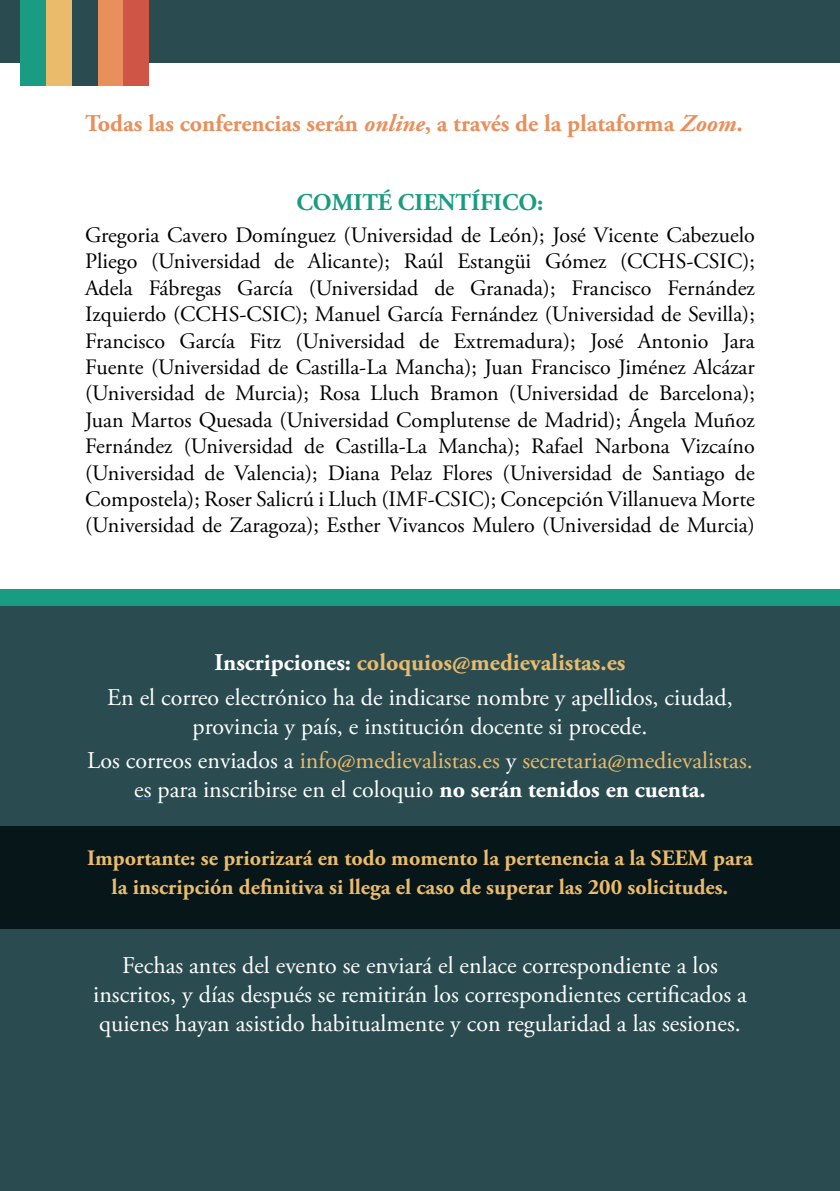
<style>
.page{position:relative;width:840px;height:1191px;background:#fff}
.page>*{position:absolute;margin:0;border:0;box-sizing:border-box;transform-origin:0 0}
.t1{font:24px/34.4px "Adobe Garamond Pro";color:#fff;text-align:center}
.t2{font:700 24px "Adobe Garamond Pro";color:#e98f5c}
.t3{font:700 24px "Adobe Garamond Pro";color:#1a9c83}
.t4{font:22px/26.4px "Adobe Garamond Pro";color:#000;text-align:justify}
.t5{font:700 22px/28.8px "Adobe Garamond Pro";color:#eabb6b;text-align:center}
.s1{font-style:italic}
.s2{font-weight:700}
.s3{font-weight:700;color:#eabb6b}
.s4{color:#eabb6b}
</style>
<div class="page">
<div style="left:0;top:0;width:839px;height:62px;background:#2a4c51"></div>
<div style="left:20px;top:0;width:26px;height:85px;background:#1a9c83"></div>
<div style="left:46px;top:0;width:26px;height:85px;background:#eabb6b"></div>
<div style="left:72px;top:0;width:26px;height:85px;background:#2a4c51"></div>
<div style="left:98px;top:0;width:25px;height:85px;background:#e98f5c"></div>
<div style="left:123px;top:0;width:26px;height:85px;background:#cf5646"></div>
<div style="left:0;top:588px;width:839px;height:53px;background:#1a9c83"></div>
<div style="left:0;top:607px;width:839px;height:584px;background:#2a4c51"></div>
<div style="left:0;top:826px;width:839px;height:102px;background:#061619"></div>
<svg style="left:134px;top:798px;width:17px;height:2px"></svg>
<p class="t2" style="left:85px;top:109px;width:658px">Todas las conferencias serán <span class="s1">online</span>, a través de la plataforma <span class="s1">Zoom</span>.</p>
<p class="t3" style="left:296px;top:188px;width:248px">COMITÉ CIENTÍFICO:</p>
<p class="t4" style="left:85px;top:222px;width:671px">Gregoria Cavero Domínguez (Universidad de León); José Vicente Cabezuelo Pliego (Universidad de Alicante); Raúl Estangüi Gómez (CCHS-CSIC); Adela Fábregas García (Universidad de Granada); Francisco Fernández Izquierdo (CCHS-CSIC); Manuel García Fernández (Universidad de Sevilla); Francisco García Fitz (Universidad de Extremadura); José Antonio Jara Fuente (Universidad de Castilla-La Mancha); Juan Francisco Jiménez Alcázar (Universidad de Murcia); Rosa Lluch Bramon (Universidad de Barcelona); Juan Martos Quesada (Universidad Complutense de Madrid); Ángela Muñoz Fernández (Universidad de Castilla-La Mancha); Rafael Narbona Vizcaíno (Universidad de Valencia); Diana Pelaz Flores (Universidad de Santiago de Compostela); Roser Salicrú i Lluch (IMF-CSIC); Concepción Villanueva Morte (Universidad de Zaragoza); Esther Vivancos Mulero (Universidad de Murcia)</p>
<p class="t1" style="left:107px;top:646px;width:627px"><span class="s2">Inscripciones:</span> <span class="s3">coloquios@medievalistas.es<br></span>En el correo electrónico ha de indicarse nombre y apellidos, ciudad,</p>
<p class="t1" style="left:87px;top:709px;width:666px">provincia y país, e institución docente si procede.<br>Los correos enviados a <span class="s4">info@medievalistas.es</span> y <span class="s4">secretaria@medievalistas.</span></p>
<p class="t1" style="left:134px;top:773px;width:572px">es para inscribirse en el coloquio <span class="s2">no serán tenidos en cuenta.</span></p>
<p class="t5" style="left:87px;top:844px;width:666px">Importante: se priorizará en todo momento la pertenencia a la SEEM para la inscripción definitiva si llega el caso de superar las 200 solicitudes.</p>
<p class="t1" style="left:93px;top:952px;width:654px;line-height:28.8px">Fechas antes del evento se enviará el enlace correspondiente a los inscritos, y días después se remitirán los correspondientes certificados a quienes hayan asistido habitualmente y con regularidad a las sesiones.</p>
</div>
